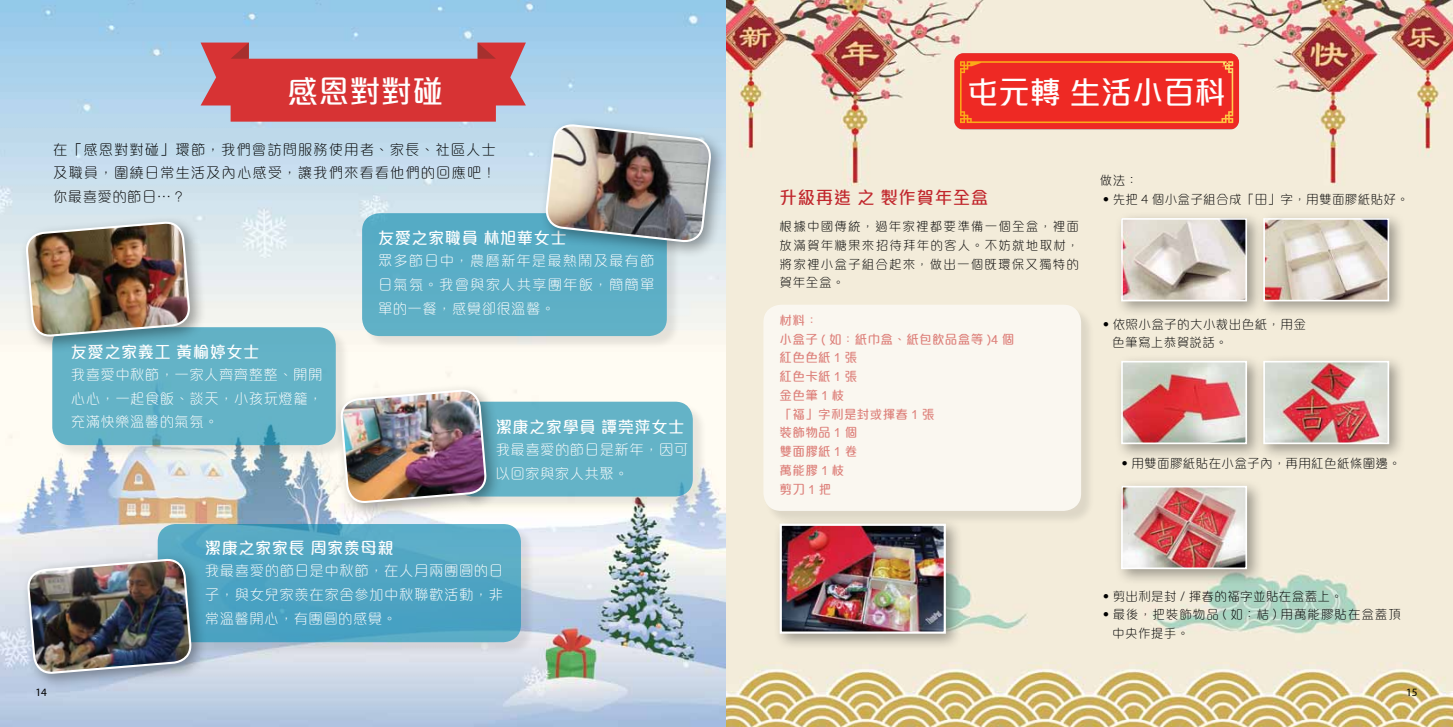
<style>
.page{position:relative;width:1453px;height:727px;background:#fff}
.page>*{position:absolute;margin:0;border:0;box-sizing:border-box;transform-origin:0 0}
.t1{font:500 31.25px "M Elle HK";color:#fff}
.t2{font:500 17.5px "M Elle HK";letter-spacing:.03em;color:#c1272d}
.t3{font:500 16.25px "M Elle HK";letter-spacing:.03em;color:#fff}
.t4{font:300 14.38px/23.8px "M Elle HK";letter-spacing:.035em;color:#fff;text-align:justify}
.t5{font:300 14.38px/23.8px "M Elle HK";letter-spacing:.07em;color:#000;text-align:justify}
.t6{font:300 12.5px/18.8px "M Elle HK";letter-spacing:.035em;color:#000}
.t7{font:500 12.5px/18.8px "M Elle HK";letter-spacing:.03em;color:#dd807a}
.t8{font:300 12.5px/18.8px "M Elle HK";letter-spacing:.08em;color:#000}
.t9{font:11.25px "Myriad Pro";color:#000}
</style>
<div class="page">
<img style="left:0;top:0;width:726px;height:726px">
<img style="left:726px;top:0;width:727px;height:726px">
<div style="left:1114px;top:353px;width:149px;height:107px;background:#000;opacity:.36"></div>
<img style="left:1124px;top:364px;width:120px;height:77px">
<div style="left:1121px;top:361px;width:126px;height:83px;border:2px solid #fff"></div>
<div style="left:1114px;top:478px;width:149px;height:107px;background:#000;opacity:.36"></div>
<img style="left:1124px;top:488px;width:120px;height:78px">
<div style="left:1121px;top:485px;width:126px;height:84px;border:2px solid #fff"></div>
<div style="left:772px;top:516px;width:190px;height:133px;background:#000;opacity:.36"></div>
<img style="left:783px;top:526px;width:160px;height:104px">
<div style="left:780px;top:523px;width:166px;height:110px;border:2px solid #fff"></div>
<div style="left:1256px;top:353px;width:150px;height:107px;background:#000;opacity:.36"></div>
<img style="left:1266px;top:364px;width:120px;height:77px">
<div style="left:1263px;top:361px;width:126px;height:83px;border:2px solid #fff"></div>
<div style="left:1114px;top:211px;width:149px;height:107px;background:#000;opacity:.36"></div>
<img style="left:1124px;top:221px;width:120px;height:77px">
<div style="left:1121px;top:218px;width:126px;height:83px;border:2px solid #fff"></div>
<div style="left:1256px;top:211px;width:150px;height:107px;background:#000;opacity:.36"></div>
<img style="left:1266px;top:221px;width:120px;height:77px">
<div style="left:1263px;top:218px;width:126px;height:83px;border:2px solid #fff"></div>
<div style="left:764px;top:305px;width:331px;height:220px;background:#000;opacity:.15"></div>
<div style="left:763px;top:304px;width:318px;height:206px;background:#faf7f0;border-radius:18px"></div>
<div style="left:363px;top:214px;width:318px;height:136px;background:#000;opacity:.15"></div>
<div style="left:362px;top:213px;width:305px;height:123px;background:#5caec6;border-radius:18px"></div>
<div style="left:53px;top:328px;width:297px;height:131px;background:#000;opacity:.15"></div>
<div style="left:52px;top:327px;width:284px;height:118px;background:#64b3c7;border-radius:18px"></div>
<div style="left:457px;top:402px;width:250px;height:108px;background:#000;opacity:.15"></div>
<div style="left:456px;top:401px;width:237px;height:95px;background:#64b3c7;border-radius:18px"></div>
<div style="left:158px;top:524px;width:377px;height:132px;background:#000;opacity:.15"></div>
<div style="left:158px;top:524px;width:363px;height:118px;background:linear-gradient(to right,#51a6c3,#51a6c4);border-radius:18px"></div>
<div style="left:18px;top:214px;width:188px;height:138px;background:#000;opacity:.36"></div>
<img style="left:26px;top:221px;width:164px;height:116px">
<div style="left:333px;top:382px;width:169px;height:136px;background:#000;opacity:.36"></div>
<img style="left:340px;top:389px;width:147px;height:114px">
<div style="left:20px;top:551px;width:187px;height:138px;background:#000;opacity:.36"></div>
<img style="left:27px;top:558px;width:165px;height:116px">
<div style="left:539px;top:117px;width:188px;height:141px;background:#000;opacity:.36"></div>
<img style="left:544px;top:123px;width:168px;height:123px">
<svg style="left:201px;top:43px;width:325px;height:79px;background:#cc555c"></svg>
<svg style="left:954px;top:53px;width:285px;height:76px;background:#ee3226"></svg>
<h1 class="t1" style="left:287px;top:75px;width:158px">感恩對對碰</h1>
<h1 class="t1" style="left:967px;top:77px;width:260px">屯元轉 生活小百科</h1>
<p class="t5" style="left:53px;top:137px;width:444px">在「感恩對對碰」環節，我們會訪問服務使用者、家長、社區人士及職員，圍繞日常生活及內心感受，讓我們來看看他們的回應吧！你最喜愛的節日…？</p>
<p class="t3" style="left:71px;top:343px;width:190px">友愛之家義工 黃榆婷女士</p>
<p class="t4" style="left:71px;top:362px;width:253px">我喜愛中秋節，一家人齊齊整整、開開心心，一起食飯、談天，小孩玩燈籠，充滿快樂溫馨的氣氛。</p>
<p class="t3" style="left:378px;top:230px;width:190px">友愛之家職員 林旭華女士</p>
<p class="t4" style="left:378px;top:249px;width:278px">眾多節日中，農曆新年是最熱鬧及最有節日氣氛。我會與家人共享團年飯，簡簡單單的一餐，感覺卻很溫馨。</p>
<p class="t3" style="left:496px;top:419px;width:190px">潔康之家學員 譚莞萍女士</p>
<p class="t4" style="left:496px;top:437px;width:194px">我最喜愛的節日是新年，因可以回家與家人共聚。</p>
<p class="t3" style="left:205px;top:539px;width:190px">潔康之家家長 周家羨母親</p>
<p class="t4" style="left:205px;top:558px;width:300px">我最喜愛的節日是中秋節，在人月兩團圓的日子，與女兒家羨在家舍參加中秋聯歡活動，非常溫馨開心，有團圓的感覺。</p>
<p class="t2" style="left:780px;top:188px;width:210px">升級再造 之 製作賀年全盒</p>
<p class="t6" style="left:780px;top:217px;width:301px;text-align:justify">根據中國傳統，過年家裡都要準備一個全盒，裡面放滿賀年糖果來招待拜年的客人。不妨就地取材，將家裡小盒子組合起來，做出一個既環保又獨特的賀年全盒。</p>
<p class="t7" style="left:780px;top:310px;width:236px">材料：<br>小盒子 ( 如：紙巾盒、紙包飲品盒等 )4 個紅色色紙 1 張<br>紅色卡紙 1 張<br>金色筆 1 枝<br>「福」字利是封或揮春 1 張<br>裝飾物品 1 個<br>雙面膠紙 1 卷<br>萬能膠 1 枝<br>剪刀1把</p>
<p class="t6" style="left:1100px;top:171px;width:40px">做法：</p>
<p class="t6" style="left:1100px;top:189px;width:311px">•先把 4 個小盒子組合成「田」字，用雙面膠紙貼好。</p>
<p class="t6" style="left:1112px;top:314px;width:195px;text-indent:-12px">•依照小盒子的大小裁出色紙，用金色筆寫上恭賀說話。</p>
<p class="t6" style="left:1118px;top:453px;width:284px">•用雙面膠紙貼在小盒子內，再用紅色紙條圍邊。</p>
<p class="t6" style="left:1100px;top:586px;width:245px">•剪出利是封 / 揮春的福字並貼在盒蓋上。</p>
<p class="t8" style="left:1112px;top:605px;width:290px;text-indent:-12px">•最後，把裝飾物品 ( 如：桔 ) 用萬能膠貼在盒蓋頂中央作提手。</p>
<p class="t9" style="left:35px;top:684px;width:13px">14</p>
<p class="t9" style="left:1406px;top:684px;width:13px">15</p>
</div>
